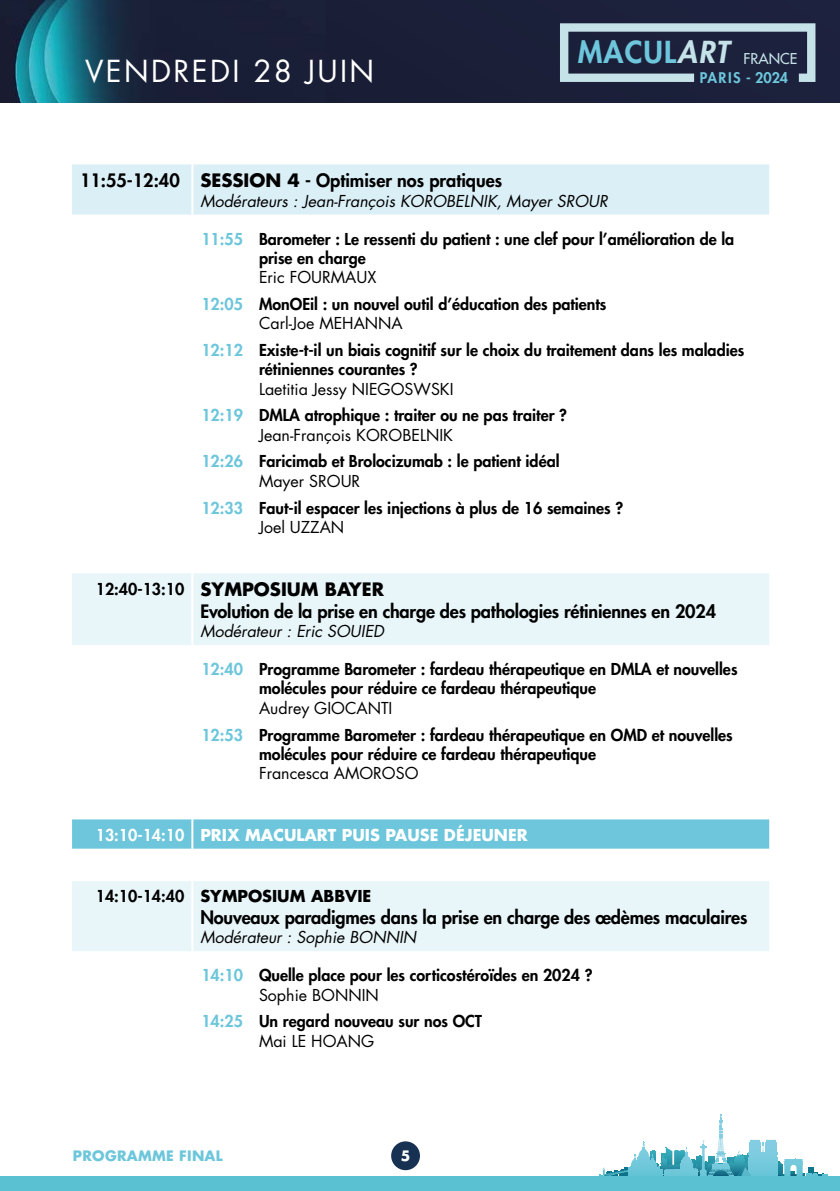
<style>
.page{position:relative;width:840px;height:1191px;background:#fff}
.page>*{position:absolute;margin:0;border:0;box-sizing:border-box;transform-origin:0 0}
.t1{font:29.6px "Futura Std";letter-spacing:.08em;color:#fff}
.t2{font:800 18px/21.6px "Futura Std";letter-spacing:-.01em;color:#000}
.t3{font:800 16px/26.8px "Futura Std";color:#000}
.t4{font:italic 16px "Futura Std";color:#000}
.t5{font:700 16px "Futura Std";color:#fff}
.t6{font:700 16px "Futura Std";color:#000}
.t7{font:16px "Futura Std";color:#000}
.t8{font:500 14.6px "Futura Std";color:#c5e2e8}
.t9{font:800 14.4px "Futura Std";letter-spacing:.02em;color:#6dc6db}
.t10{font:700 14px "Futura Std";letter-spacing:.02em;color:#6dc6db}
.t11{font:700 14px "Futura Std";color:#fff}
.s1{font-weight:800;font-size:29.4px;color:#6dc6db}
.s2{font-weight:800;font-style:italic;font-size:29.4px}
.s3{font-weight:700}
.s4{color:#6dc6db}
.s5{font-weight:400}
.s6{font-size:16px}
.s7{font-weight:800}
</style>
<div class="page">
<img style="left:0;top:0;width:326px;height:102px">
<div style="left:326px;top:0;width:513px;height:102px;background:#1b1f39"></div>
<svg style="left:599px;top:1114px;width:229px;height:62px"></svg>
<svg style="left:559px;top:23px;width:256px;height:59px;background:#49546a"></svg>
<div style="left:0;top:1176px;width:839px;height:15px;background:#59c1d1"></div>
<div style="left:391px;top:1141px;width:29px;height:29px;background:#163152;border-radius:50%"></div>
<div style="left:72px;top:164px;width:696px;height:50px;background:#dbeff6"></div>
<svg style="left:72px;top:573px;width:696px;height:378px"></svg>
<div style="left:72px;top:819px;width:696px;height:29px;background:#6dc6db"></div>
<hr style="left:191px;top:164px;width:2px;height:50px;background:#fff">
<hr style="left:191px;top:573px;width:2px;height:72px;background:#fff">
<hr style="left:191px;top:787px;width:2px;height:32px;background:#fff">
<hr style="left:191px;top:819px;width:2px;height:29px;background:#fff">
<hr style="left:191px;top:848px;width:2px;height:33px;background:#fff">
<hr style="left:191px;top:881px;width:2px;height:70px;background:#fff">
<h1 class="t1" style="left:85px;top:52px;width:290px">VENDREDI 28 JUIN</h1>
<p class="t8" style="left:577px;top:49px;width:221px"><span class="s1">MACUL</span><span class="s2">ART</span> FRANCE</p>
<p class="t9" style="left:699px;top:69px;width:90px">PARIS - 2024</p>
<p class="t2" style="left:80px;top:170px;width:423px">11:55-12:40 <span class="s3">SESSION 4</span> - Optimiser nos pratiques</p>
<p class="t4" style="left:200px;top:190px;width:409px">Modérateurs : Jean-François KOROBELNIK, Mayer SROUR</p>
<p class="t3" style="left:259px;top:229px;width:476px;line-height:19.2px;text-indent:-58px"><span class="s4">11:55</span> Barometer : Le ressenti du patient : une clef pour l’amélioration de la prise en charge</p>
<p class="t3" style="left:201px;top:264px;width:406px;text-indent:58px"><span class="s5">Eric FOURMAUX<br></span><span class="s4">12:05</span> MonOEil : un nouvel outil d’éducation des patients</p>
<p class="t3" style="left:201px;top:310px;width:544px;text-indent:58px"><span class="s5">Carl-Joe MEHANNA<br></span><span class="s4">12:12</span> Existe-t-il un biais cognitif sur le choix du traitement dans les maladies</p>
<p class="t3" style="left:259px;top:356px;width:160px">rétiniennes courantes ?</p>
<p class="t3" style="left:201px;top:375px;width:367px;text-indent:58px"><span class="s5">Laetitia Jessy NIEGOSWSKI<br></span><span class="s4">12:19</span> DMLA atrophique : traiter ou ne pas traiter ?</p>
<p class="t3" style="left:201px;top:421px;width:359px;text-indent:58px"><span class="s5">Jean-François KOROBELNIK<br></span><span class="s4">12:26</span> Faricimab et Brolocizumab : le patient idéal</p>
<p class="t3" style="left:201px;top:467px;width:423px;text-indent:58px"><span class="s5">Mayer SROUR<br></span><span class="s4">12:33</span> Faut-il espacer les injections à plus de 16 semaines ?</p>
<p class="t7" style="left:259px;top:516px;width:87px">Joel UZZAN</p>
<p class="t2" style="left:200px;top:579px;width:517px;text-indent:-105px"><span class="s6">12:40-13:10</span> <span class="s3">SYMPOSIUM BAYER<br></span>Evolution de la prise en charge des pathologies rétiniennes en 2024</p>
<p class="t4" style="left:200px;top:621px;width:185px">Modérateur : Eric SOUIED</p>
<p class="t3" style="left:259px;top:659px;width:479px;line-height:19.2px;text-indent:-58px"><span class="s4">12:40</span> Programme Barometer : fardeau thérapeutique en DMLA et nouvelles molécules pour réduire ce fardeau thérapeutique</p>
<p class="t3" style="left:201px;top:694px;width:532px;text-indent:58px"><span class="s5">Audrey GIOCANTI<br></span><span class="s4">12:53</span> Programme Barometer : fardeau thérapeutique en OMD et nouvelles</p>
<p class="t3" style="left:259px;top:740px;width:338px">molécules pour réduire ce fardeau thérapeutique</p>
<p class="t7" style="left:259px;top:763px;width:161px">Francesca AMOROSO</p>
<p class="t5" style="left:96px;top:824px;width:433px"><span class="s7">13:10-14:10</span> PRIX MACULART PUIS PAUSE DÉJEUNER</p>
<p class="t6" style="left:96px;top:885px;width:277px"><span class="s7">14:10-14:40</span> SYMPOSIUM ABBVIE</p>
<p class="t2" style="left:200px;top:906px;width:548px">Nouveaux paradigmes dans la prise en charge des œdèmes maculaires</p>
<p class="t4" style="left:200px;top:927px;width:217px">Modérateur : Sophie BONNIN</p>
<p class="t3" style="left:259px;top:966px;width:335px;line-height:19.2px;text-indent:-58px"><span class="s4">14:10</span> Quelle place pour les corticostéroïdes en 2024 ?<br><span class="s5">Sophie BONNIN</span></p>
<p class="t3" style="left:259px;top:1012px;width:224px;line-height:19.2px;text-indent:-58px"><span class="s4">14:25</span> Un regard nouveau sur nos OCT<br><span class="s5">Mai LE HOANG</span></p>
<p class="t10" style="left:73px;top:1146px;width:151px">PROGRAMME FINAL</p>
<p class="t11" style="left:400px;top:1146px;width:11px">5</p>
</div>
